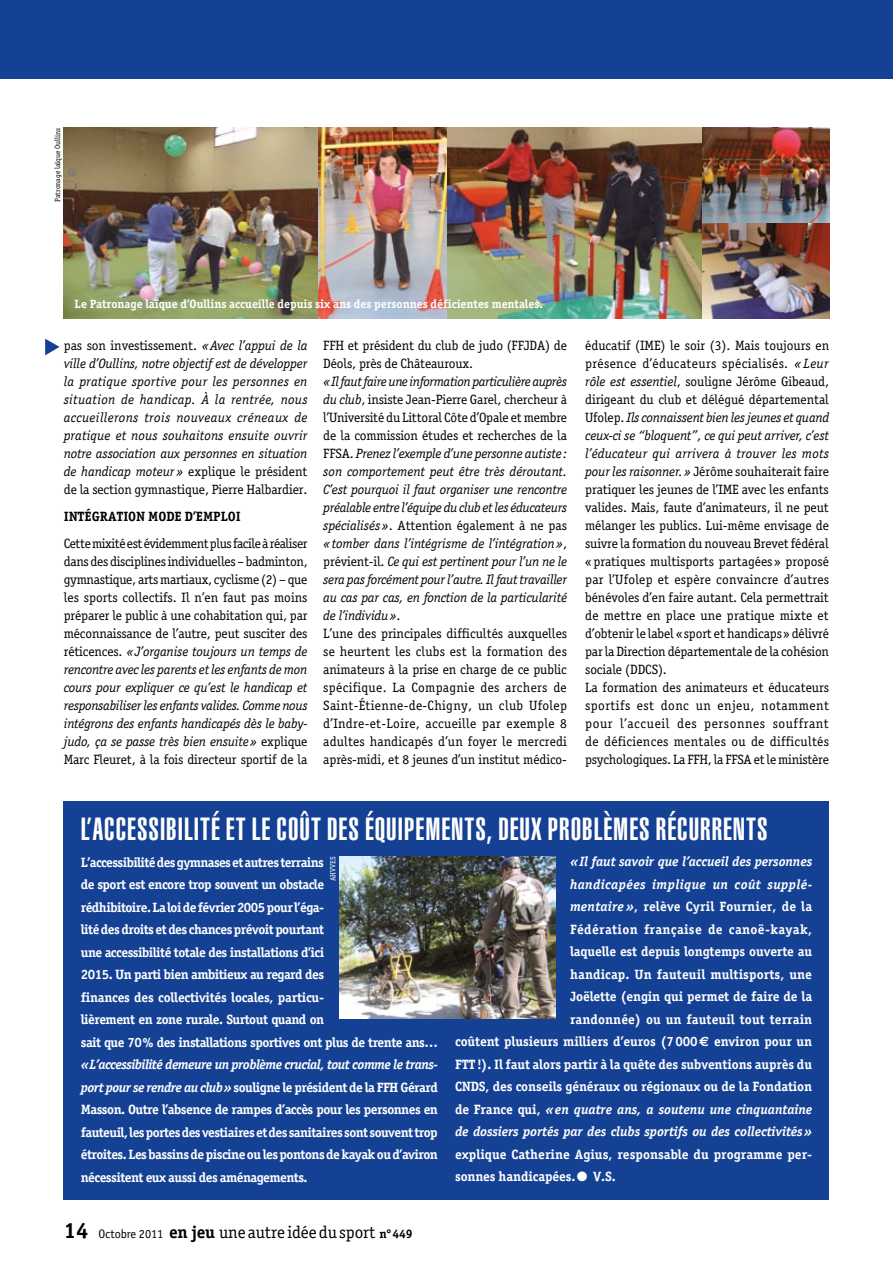
<style>
.page{position:relative;width:893px;height:1263px;background:#fff}
.page>*{position:absolute;margin:0;border:0;box-sizing:border-box;transform-origin:0 0}
.t1{font:900 extra-condensed 31.5px "Helvetica";letter-spacing:.03em;color:#fff}
.t2{font:17.25px "Officina Serif";letter-spacing:-.005em;color:#000}
.t3{font:13.5px/18px "Officina Serif";letter-spacing:-.01em;color:#000}
.t4{font:700 13.5px/22.5px "Officina Serif";letter-spacing:-.04em;color:#fff}
.t5{font:italic 13.5px/18px "Officina Serif";letter-spacing:-.01em;color:#000;text-align:justify}
.t6{font:700 13.5px "Officina Serif";letter-spacing:-.01em;color:#fff}
.t7{font:italic 700 13.5px "Officina Serif";letter-spacing:-.01em;color:#fff}
.t8{font:700 13.5px "Officina Serif";letter-spacing:.005em;color:#fff}
.t9{font:13.5px/27px "Officina Serif";letter-spacing:-.035em;color:#000}
.t10{font:700 13.5px "Officina Serif";letter-spacing:.01em;color:#fff}
.t11{font:700 13.5px "Officina Serif";letter-spacing:.025em;color:#fff}
.t12{font:italic 700 13.5px "Officina Serif";letter-spacing:.025em;color:#fff}
.t13{font:700 12px "Officina Serif";letter-spacing:-.005em;color:#fff}
.t14{font:7.5px "Officina Serif";letter-spacing:-.005em;color:#000}
.t15{font:7.5px "Officina Serif";letter-spacing:-.005em;color:#fff}
.s1{font-style:normal}
.s2{font-weight:700}
.s3{font-style:italic}
.s4{font-family:"Euro Sans"}
.s5{font-weight:700;font-size:22.2px}
.s6{font-family:"Officina Sans";font-size:12.3px}
.s7{font-weight:700;font-size:12.3px}
</style>
<div class="page">
<div style="left:0;top:0;width:893px;height:79px;background:#154194"></div>
<svg style="left:45px;top:339px;width:15px;height:16px"></svg>
<div style="left:64px;top:801px;width:765px;height:398px;background:#154194"></div>
<img style="left:339px;top:856px;width:216px;height:162px">
<img style="left:64px;top:128px;width:765px;height:191px">
<p class="t14" style="left:53px;top:202px;width:76px;rotate:-90deg">Patronage laïque Oullins</p>
<p class="t13" style="left:75px;top:297px;width:470px">Le Patronage laïque d’Oullins accueille depuis six ans des personnes déficientes mentales.</p>
<p class="t5" style="left:64px;top:337px;width:245px"><span class="s1">pas son investissement.</span> «Avec l’appui de la ville d’Oullins, notre objectif est de développer la pratique sportive pour les personnes en situation de handicap. À la rentrée, nous accueillerons trois nouveaux créneaux de pratique et nous souhaitons ensuite ouvrir notre association aux personnes en situation de handicap moteur» <span class="s1">explique le président de la section gymnastique, Pierre Halbardier.</span></p>
<p class="t9" style="left:64px;top:503px;width:245px"><span class="s2">INTÉGRATION MODE D’EMPLOI<br></span>Cette mixité est évidemment plus facile à réaliser</p>
<p class="t3" style="left:64px;top:553px;width:245px;text-align:justify">dans des disciplines individuelles – badminton, gymnastique, arts martiaux, cyclisme (2) – que les sports collectifs. Il n’en faut pas moins préparer le public à une cohabitation qui, par méconnaissance de l’autre, peut susciter des réticences. <span class="s3">«J’organise toujours un temps de rencontre avec les parents et les enfants de mon cours pour expliquer ce qu’est le handicap et responsabiliser les enfants valides. Comme nous intégrons des enfants handicapés dès le baby&shy;judo, ça se passe très bien ensuite»</span> explique Marc Fleuret, à la fois directeur sportif de la</p>
<p class="t3" style="left:323px;top:337px;width:245px">FFH et président du club de judo (FFJDA) de Déols, près de Châteauroux.<br><span class="s3">«Il faut faire une information particulière auprès du club</span>, insiste Jean-Pierre Garel, chercheur à l’Université du Littoral Côte d’Opale et membre de la commission études et recherches de la FFSA. <span class="s3">Prenez l’exemple d’une personne autiste: son comportement peut être très déroutant.<br>C’est pourquoi il faut organiser une rencontre préalable entre l’équipe du club et les éducateurs spécialisés»</span>. Attention également à ne pas <span class="s3">«tomber dans l’intégrisme de l’intégration»</span>, prévient-il. <span class="s3">Ce qui est pertinent pour l’un ne le sera pas forcément pour l’autre. Il faut travailler au cas par cas, en fonction de la particularité de l’individu»</span>.<br>L’une des principales difficultés auxquelles se heurtent les clubs est la formation des animateurs à la prise en charge de ce public spécifique. La Compagnie des archers de Saint-Étienne-de-Chigny, un club Ufolep d’Indre-et-Loire, accueille par exemple 8 adultes handicapés d’un foyer le mercredi après-midi, et 8 jeunes d’un institut médico-</p>
<p class="t3" style="left:585px;top:337px;width:245px">éducatif (IME) le soir (3). Mais toujours en présence d’éducateurs spécialisés. <span class="s3">« Leur rôle est essentiel</span>, souligne Jérôme Gibeaud, dirigeant du club et délégué départemental Ufolep. <span class="s3">Ils connaissent bien les jeunes et quand ceux-ci se “bloquent”, ce qui peut arriver, c’est l’éducateur qui arrivera à trouver les mots pour les raisonner.»</span> Jérôme souhaiterait faire pratiquer les jeunes de l’IME avec les enfants valides. Mais, faute d’animateurs, il ne peut mélanger les publics. Lui-même envisage de suivre la formation du nouveau Brevet fédéral «pratiques multisports partagées» proposé par l’Ufolep et espère convaincre d’autres bénévoles d’en faire autant. Cela permettrait de mettre en place une pratique mixte et d’obtenir le label «sport et handicaps» délivré par la Direction départementale de la cohésion sociale (DDCS).<br>La formation des animateurs et éducateurs sportifs est donc un enjeu, notamment pour l’accueil des personnes souffrant de déficiences mentales ou de difficultés psychologiques. La FFH, la FFSA et le ministère</p>
<p class="t1" style="left:81px;top:811px;width:688px">L’ACCESSIBILITÉ ET LE COÛT DES ÉQUIPEMENTS, DEUX PROBLÈMES RÉCURRENTS</p>
<p class="t15" style="left:329px;top:881px;width:26px;rotate:-90deg">AHVVES</p>
<p class="t4" style="left:81px;top:851px;width:359px">L’accessibilité des gymnases et autres terrains<br>de sport est encore trop souvent un obstacle<br>rédhibitoire. La loi de février 2005 pour l’éga-<br>lité des droits et des chances prévoit pourtant<br>une accessibilité totale des installations d’ici<br>2015. Un parti bien ambitieux au regard des<br>finances des collectivités locales, particu-<br>lièrement en zone rurale. Surtout quand on<br>sait que 70% des installations sportives ont plus de trente ans… <span class="s3">«L’accessibilité demeure un problème crucial, tout comme le trans&shy;port pour se rendre au club»</span> souligne le président de la FFH Gérard Masson. Outre l’absence de rampes d’accès pour les personnes en fauteuil, les portes des vestiaires et des sanitaires sont souvent trop étroites. Les bassins de piscine ou les pontons de kayak ou d’aviron nécessitent eux aussi des aménagements.</p>
<p class="t7" style="left:570px;top:853px;width:244px">«Il faut savoir que l’accueil des personnes</p>
<p class="t12" style="left:570px;top:876px;width:244px">handicapées implique un coût supplé-</p>
<p class="t10" style="left:570px;top:898px;width:244px"><span class="s3">mentaire »</span>, relève Cyril Fournier, de la</p>
<p class="t11" style="left:570px;top:920px;width:244px">Fédération française de canoë-kayak,</p>
<p class="t6" style="left:570px;top:943px;width:244px">laquelle est depuis longtemps ouverte au</p>
<p class="t8" style="left:570px;top:966px;width:243px">handicap. Un fauteuil multisports, une</p>
<p class="t6" style="left:570px;top:988px;width:244px">Joëlette (engin qui permet de faire de la</p>
<p class="t8" style="left:570px;top:1011px;width:244px">randonnée) ou un fauteuil tout terrain</p>
<p class="t6" style="left:455px;top:1033px;width:359px">coûtent plusieurs milliers d’euros (7000<span class="s4">€</span> environ pour un</p>
<p class="t6" style="left:455px;top:1056px;width:359px">FTT!). Il faut alors partir à la quête des subventions auprès du</p>
<p class="t6" style="left:455px;top:1078px;width:359px">CNDS, des conseils généraux ou régionaux ou de la Fondation</p>
<p class="t7" style="left:455px;top:1101px;width:359px"><span class="s1">de France qui,</span> «en quatre ans, a soutenu une cinquantaine</p>
<p class="t7" style="left:455px;top:1123px;width:359px">de dossiers portés par des clubs sportifs ou des collectivités»</p>
<p class="t8" style="left:455px;top:1146px;width:359px">explique Catherine Agius, responsable du programme per-</p>
<p class="t6" style="left:455px;top:1168px;width:162px">sonnes handicapées.● V.S.</p>
<p class="t2" style="left:64px;top:1222px;width:350px"><span class="s5">14</span> <span class="s6">Octobre 2011</span> <span class="s2">en jeu</span> une autre idée du sport <span class="s7">n°449</span></p>
</div>
